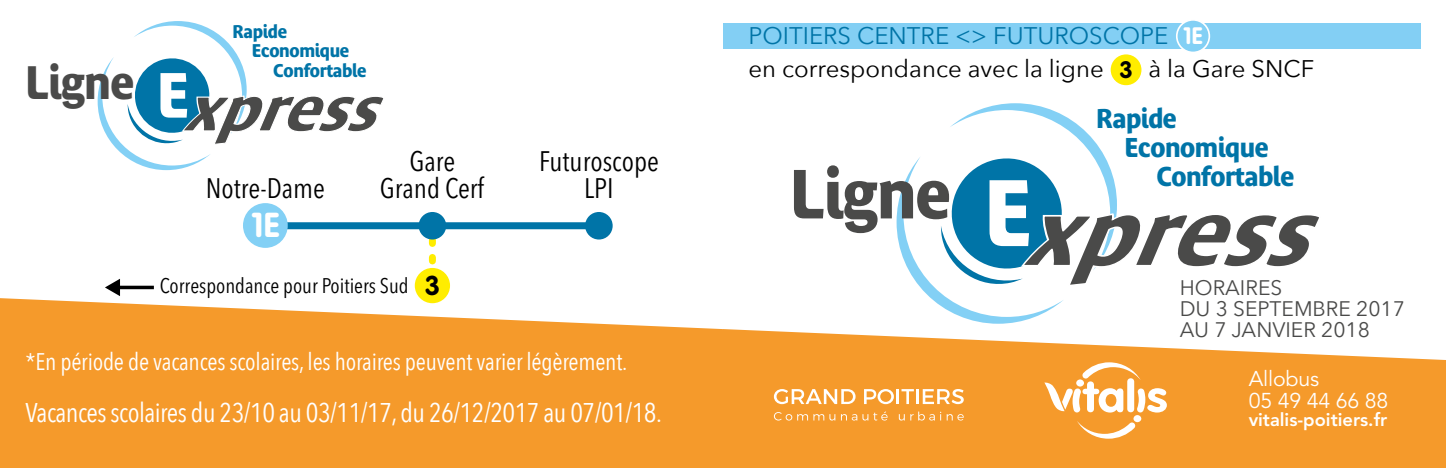
<style>
.page{position:relative;width:1446px;height:468px;background:#fff}
.page>*{position:absolute;margin:0;border:0;box-sizing:border-box;transform-origin:0 0}
.t1{font:italic 700 93.9px "Bienvenue";color:#4a4a49}
.t2{font:italic 700 63.6px "Bienvenue";color:#4a4a49}
.t3{font:700 34.2px "VAG Rounded";color:#fff}
.t4{font:27.9px/26.1px "Avenir Next Condensed";color:#000;text-align:center}
.t5{font:27px "Avenir Next Condensed";letter-spacing:-.02em;color:#fff}
.t6{font:700 27px "Bienvenue";letter-spacing:-.02em;color:#0074a7;scale:.92 1}
.t7{font:700 27px "VAG Rounded";color:#000}
.t8{font:24px/33px "Avenir Next";color:#000}
.t9{font:24px "Avenir Next Condensed";letter-spacing:-.01em;color:#fff}
.t10{font:700 23.4px "VAG Rounded";color:#fff}
.t11{font:21.3px/21.3px "Avenir";letter-spacing:-.005em;color:#fff}
.t12{font:21px/21px "Avenir Next";color:#4a4a49}
.t13{font:21px "Avenir Next Condensed";color:#000}
.t14{font:700 18.3px "Bienvenue";letter-spacing:-.02em;color:#0074a7;scale:.92 1}
.t15{font:800 18.3px "Avenir";color:#fff}
.s1{color:#0074a7}
.s2{font-family:"VAG Rounded";font-weight:700;font-size:23.4px}
</style>
<div class="page">
<div style="left:0;top:13px;width:725px;height:455px;background:#f59a2b"></div>
<div style="left:0;top:13px;width:721px;height:316px;background:#fff"></div>
<div style="left:723px;top:13px;width:723px;height:455px;background:#f59a2b"></div>
<svg style="left:721px;top:13px;width:725px;height:347px;fill:#fff"></svg>
<svg style="left:429px;top:240px;width:7px;height:28px"></svg>
<div style="left:266px;top:222px;width:333px;height:7px;background:#0074a7"></div>
<div style="left:585px;top:212px;width:28px;height:27px;background:#0074a7;border-radius:50%"></div>
<div style="left:419px;top:212px;width:27px;height:27px;background:#0074a7;border-radius:50%"></div>
<div style="left:243px;top:203px;width:45px;height:45px;background:#83d0f5;border-radius:50%"></div>
<div style="left:415px;top:268px;width:35px;height:35px;background:#ffed00;border-radius:50%"></div>
<hr style="left:117px;top:286px;width:37px;height:3px;background:#000">
<svg style="left:105px;top:279px;width:15px;height:17px"></svg>
<svg style="left:896px;top:156px;width:168px;height:168px;fill:#fff"></svg>
<svg style="left:949px;top:103px;width:168px;height:50px;fill:#fff"></svg>
<svg style="left:941px;top:153px;width:385px;height:136px"></svg>
<svg style="left:98px;top:21px;width:290px;height:149px"></svg>
<div style="left:723px;top:23px;width:697px;height:26px;background:#83cff4"></div>
<div style="left:1110px;top:54px;width:31px;height:31px;background:#ffed00;border-radius:50%"></div>
<svg style="left:1177px;top:20px;width:32px;height:32px"></svg>
<div style="left:1177px;top:21px;width:31px;height:31px;background:#83d0f5;border-radius:50%"></div>
<div style="left:1176px;top:19px;width:34px;height:34px;border:2px solid #fff;border-radius:50%"></div>
<div style="left:1133px;top:415px;width:8px;height:7px;background:#fff;border-radius:50%"></div>
<div style="left:1127px;top:378px;width:7px;height:34px;background:#fff;border-radius:3px"></div>
<svg style="left:1137px;top:388px;width:30px;height:24px"></svg>
<svg style="left:1044px;top:381px;width:79px;height:31px"></svg>
<img style="left:1082px;top:362px;width:59px;height:18px">
<img style="left:1077px;top:421px;width:58px;height:17px">
<svg style="left:774px;top:389px;width:81px;height:15px"></svg>
<svg style="left:864px;top:389px;width:30px;height:15px"></svg>
<hr style="left:896px;top:389px;width:3px;height:15px;background:#fff">
<svg style="left:901px;top:389px;width:63px;height:15px"></svg>
<svg style="left:774px;top:412px;width:17px;height:8px"></svg>
<svg style="left:785px;top:414px;width:7px;height:6px"></svg>
<svg style="left:797px;top:414px;width:38px;height:6px"></svg>
<svg style="left:841px;top:411px;width:47px;height:9px"></svg>
<svg style="left:899px;top:411px;width:65px;height:9px"></svg>
<p class="t14" style="left:233px;top:21px;width:61px">Rapide</p>
<p class="t14" style="left:252px;top:40px;width:107px">Economique</p>
<p class="t14" style="left:273px;top:60px;width:103px">Confortable</p>
<h2 class="t2" style="left:25px;top:71px;width:381px"><sup>Ligne</sup> <sup>E</sup>xpress</h2>
<p class="t4" style="left:206px;top:174px;width:121px">Notre-Dame</p>
<h3 class="t3" style="left:251px;top:205px;width:30px">1E</h3>
<p class="t4" style="left:380px;top:147px;width:106px">Gare<br>Grand Cerf</p>
<p class="t4" style="left:539px;top:147px;width:121px">Futuroscope<br>LPI</p>
<p class="t13" style="left:160px;top:267px;width:250px">Correspondance pour Poitiers Sud</p>
<p class="t7" style="left:425px;top:269px;width:17px">3</p>
<p class="t9" style="left:26px;top:341px;width:603px">*En période de vacances scolaires, les horaires peuvent varier légèrement.</p>
<p class="t5" style="left:26px;top:389px;width:638px">Vacances scolaires du 23/10 au 03/11/17, du 26/12/2017 au 07/01/18.</p>
<p class="t8" style="left:748px;top:18px;width:567px"><span class="s1">POITIERS CENTRE &lt;&gt; FUTUROSCOPE<br></span>en correspondance avec la ligne <span class="s2">3</span> à la Gare SNCF</p>
<p class="t10" style="left:1183px;top:22px;width:21px">1E</p>
<p class="t6" style="left:1096px;top:103px;width:89px">Rapide</p>
<p class="t6" style="left:1124px;top:131px;width:158px">Economique</p>
<p class="t6" style="left:1156px;top:160px;width:151px">Confortable</p>
<h1 class="t1" style="left:789px;top:177px;width:562px"><sup>Ligne</sup> <sup>E</sup>xpress</h1>
<p class="t12" style="left:1179px;top:276px;width:227px">HORAIRES<br>DU 3 SEPTEMBRE 2017<br>AU 7 JANVIER 2018</p>
<p class="t11" style="left:1248px;top:368px;width:141px">Allobus<br>05 49 44 66 88</p>
<p class="t15" style="left:1248px;top:405px;width:140px">vitalis-poitiers.fr</p>
</div>
